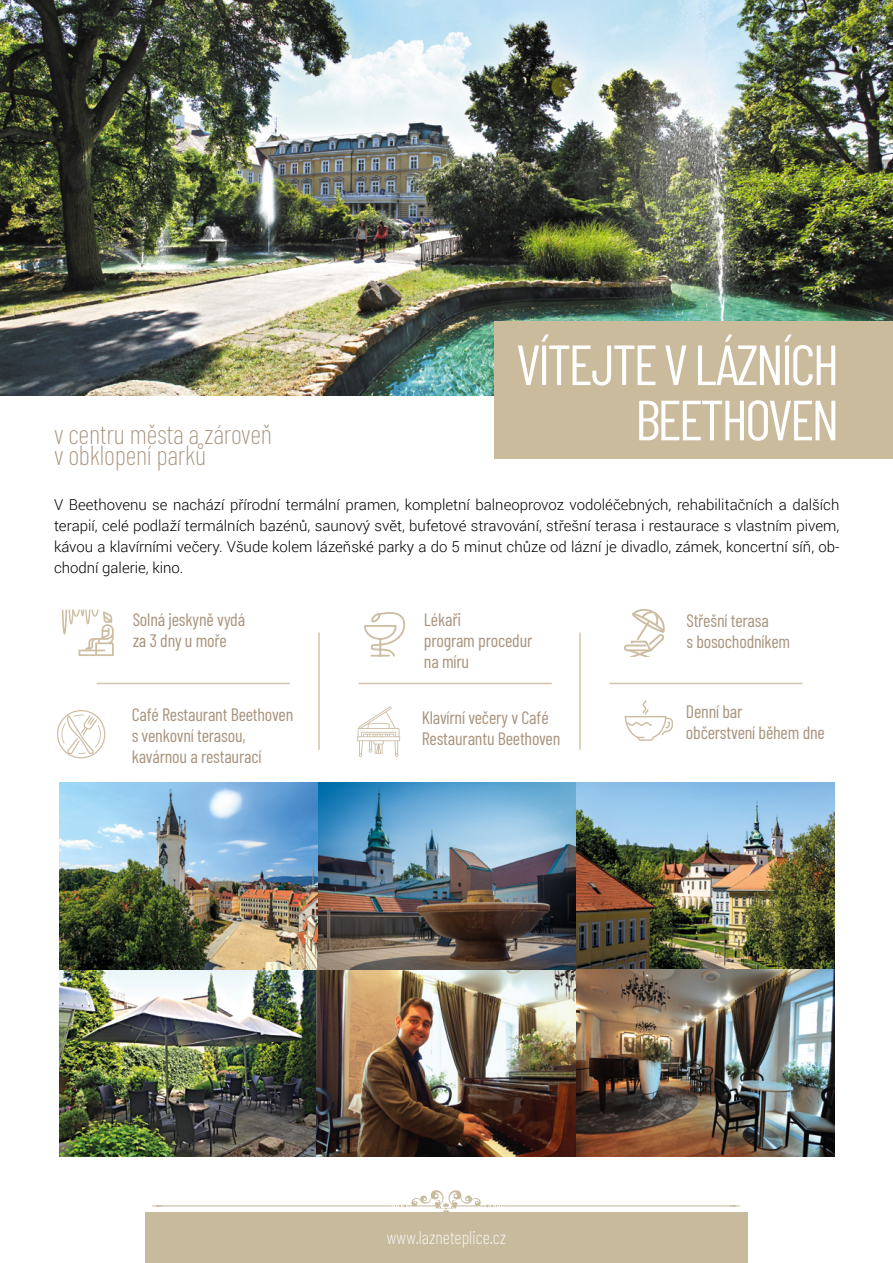
<style>
.page{position:relative;width:893px;height:1263px;background:#fff}
.page>*{position:absolute;margin:0;border:0;box-sizing:border-box;transform-origin:0 0}
.t1{font:56.55px/55.2px "Barlow Condensed";letter-spacing:-.05em;color:#fff;text-align:right}
.t2{font:200 27px/21px "Barlow Condensed";letter-spacing:-.01em;color:#a8937d}
.t3{font:18px/21px "Barlow Condensed";letter-spacing:-.01em;color:#a8937d}
.t4{font:200 18px "Barlow Condensed";color:#fff}
.t5{font:300 15px/21px "Roboto";color:#000;text-align:justify}
</style>
<div class="page">
<div style="left:145px;top:1213px;width:602px;height:37px;background:#c8ba9c"></div>
<svg style="left:152px;top:1190px;width:589px;height:23px"></svg>
<div style="left:145px;top:1242px;width:602px;height:21px;background:#c8ba9c"></div>
<img style="left:0;top:0;width:893px;height:396px">
<div style="left:495px;top:321px;width:398px;height:138px;background:#cabb9d"></div>
<svg style="left:61px;top:609px;width:53px;height:47px"></svg>
<svg style="left:364px;top:612px;width:41px;height:45px"></svg>
<svg style="left:624px;top:609px;width:41px;height:48px"></svg>
<div style="left:57px;top:710px;width:48px;height:48px;border:1px solid #cdbda2;border-radius:50%"></div>
<svg style="left:61px;top:714px;width:40px;height:41px"></svg>
<svg style="left:624px;top:700px;width:49px;height:41px"></svg>
<svg style="left:357px;top:706px;width:43px;height:51px"></svg>
<img style="left:59px;top:783px;width:776px;height:373px">
<hr style="left:318px;top:633px;width:2px;height:117px;background:#d2c5aa">
<hr style="left:579px;top:633px;width:2px;height:117px;background:#d2c5aa">
<hr style="left:97px;top:683px;width:193px;height:1px;background:#d2c5aa">
<hr style="left:359px;top:683px;width:193px;height:1px;background:#d2c5aa">
<hr style="left:609px;top:683px;width:193px;height:1px;background:#d2c5aa">
<h2 class="t2" style="left:54px;top:422px;width:220px">v centru města a zároveň v obklopení parků</h2>
<h1 class="t1" style="left:516px;top:333px;width:325px">VÍTEJTE V LÁZNÍCH<br>BEETHOVEN</h1>
<p class="t5" style="left:54px;top:494px;width:787px">V Beethovenu se nachází přírodní termální pramen, kompletní balneoprovoz vodoléčebných, rehabilitačních a dalších terapií, celé podlaží termálních bazénů, saunový svět, bufetové stravování, střešní terasa i restaurace s vlastním pivem, kávou a klavírními večery. Všude kolem lázeňské parky a do 5 minut chůze od lázní je divadlo, zámek, koncertní síň, ob&shy;chodní galerie, kino.</p>
<p class="t3" style="left:133px;top:608px;width:114px">Solná jeskyně vydá za 3 dny u moře</p>
<p class="t3" style="left:424px;top:608px;width:110px">Lékaři<br>program procedur na míru</p>
<p class="t3" style="left:686px;top:608px;width:105px">Střešní terasa<br>s bosochodníkem</p>
<p class="t3" style="left:132px;top:703px;width:163px">Café Restaurant Beethoven s venkovní terasou, kavárnou a restaurací</p>
<p class="t3" style="left:422px;top:706px;width:140px">Klavírní večery v Café<br>Restaurantu Beethoven</p>
<p class="t3" style="left:686px;top:699px;width:140px">Denní bar<br>občerstvení během dne</p>
<p class="t4" style="left:387px;top:1224px;width:121px">www.lazneteplice.cz</p>
</div>
